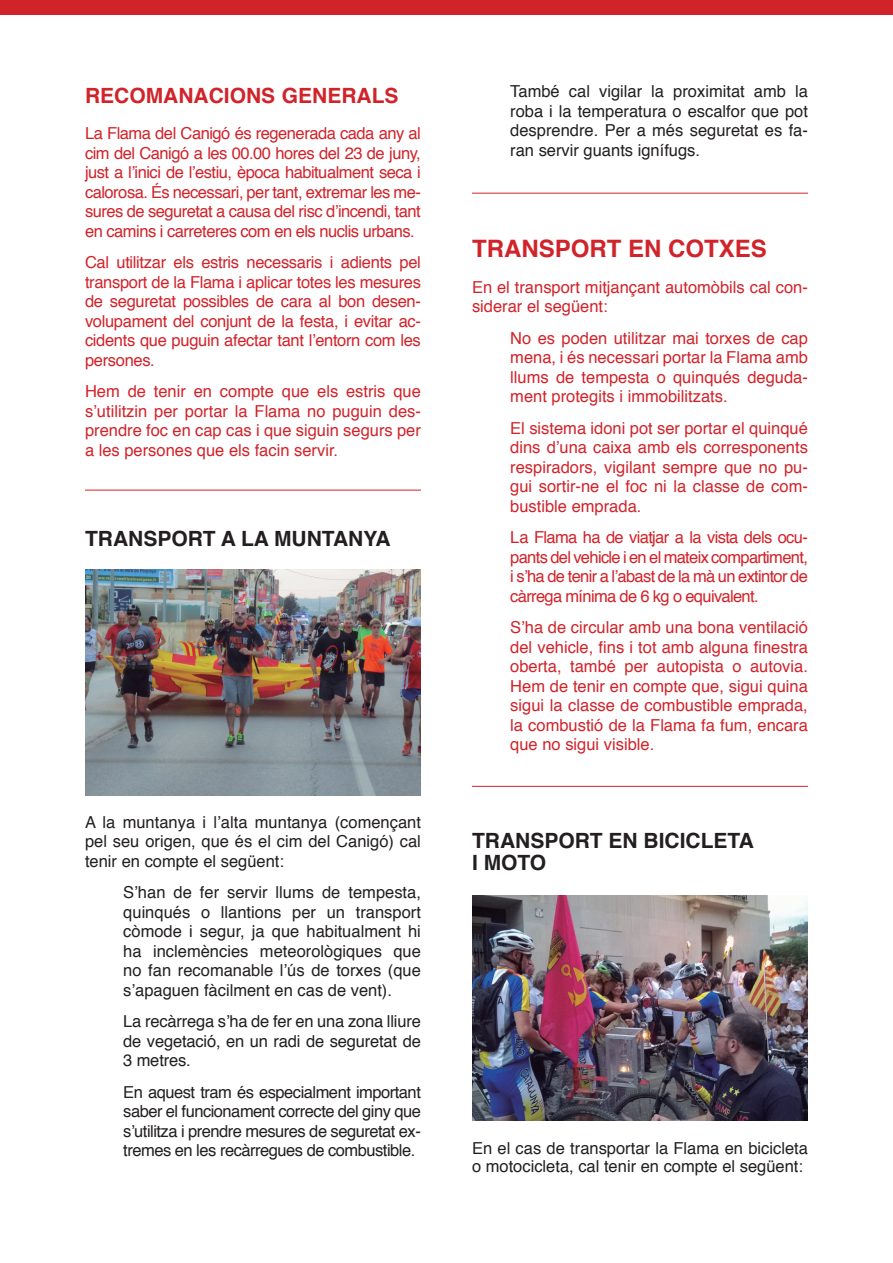
<style>
.page{position:relative;width:893px;height:1263px;background:#fff}
.page>*{position:absolute;margin:0;border:0;box-sizing:border-box;transform-origin:0 0}
.t1{font:700 24px "Helvetica";color:#d1232a}
.t2{font:700 21px "Helvetica";color:#231f20}
.t3{font:700 21px "Helvetica";color:#d1232a}
.List_Paragraph{font:16.5px/19.5px "Helvetica";color:#d1232a;text-align:justify}
.List_Paragraph-2{font:16.5px/19.5px "Helvetica";color:#231f20;text-align:justify}
</style>
<div class="page">
<div style="left:0;top:0;width:893px;height:14px;background:#d1232a"></div>
<hr style="left:85px;top:490px;width:336px;height:1px;background:#d1232a">
<hr style="left:472px;top:786px;width:336px;height:1px;background:#d1232a">
<hr style="left:472px;top:193px;width:336px;height:1px;background:#d1232a">
<img style="left:472px;top:895px;width:336px;height:226px">
<img style="left:85px;top:570px;width:336px;height:225px">
<p class="t3" style="left:85px;top:79px;width:315px">RECOMANACIONS GENERALS</p>
<p class="List_Paragraph" style="left:85px;top:124px;width:337px">La Flama del Canigó és regenerada cada any al cim del Canigó a les 00.00 hores del 23 de juny, just a l’inici de l’estiu, època habitualment seca i calorosa. És necessari, per tant, extremar les me&shy;sures de seguretat a causa del risc d’incendi, tant en camins i carreteres com en els nuclis urbans.</p>
<p class="List_Paragraph" style="left:85px;top:253px;width:337px">Cal utilitzar els estris necessaris i adients pel transport de la Flama i aplicar totes les mesures de seguretat possibles de cara al bon desen&shy;volupament del conjunt de la festa, i evitar ac&shy;cidents que puguin afectar tant l’entorn com les persones.</p>
<p class="List_Paragraph" style="left:85px;top:382px;width:337px">Hem de tenir en compte que els estris que s’utilitzin per portar la Flama no puguin des&shy;prendre foc en cap cas i que siguin segurs per a les persones que els facin servir.</p>
<p class="t2" style="left:85px;top:521px;width:307px">TRANSPORT A LA MUNTANYA</p>
<p class="List_Paragraph-2" style="left:85px;top:813px;width:337px">A la muntanya i l’alta muntanya (començant pel seu origen, que és el cim del Canigó) cal tenir en compte el següent:</p>
<p class="List_Paragraph-2" style="left:123px;top:883px;width:299px">S’han de fer servir llums de tempesta, quinqués o llantions per un transport còmode i segur, ja que habitualment hi ha inclemències meteorològiques que no fan recomanable l’ús de torxes (que s’apaguen fàcilment en cas de vent).</p>
<p class="List_Paragraph-2" style="left:123px;top:1012px;width:299px">La recàrrega s’ha de fer en una zona lliure de vegetació, en un radi de seguretat de 3 metres.</p>
<p class="List_Paragraph-2" style="left:123px;top:1083px;width:299px">En aquest tram és especialment important saber el funcionament correcte del giny que s’utilitza i prendre mesures de seguretat ex&shy;tremes en les recàrregues de combustible.</p>
<p class="List_Paragraph-2" style="left:510px;top:82px;width:299px">També cal vigilar la proximitat amb la roba i la temperatura o escalfor que pot desprendre. Per a més seguretat es fa&shy;ran servir guants ignífugs.</p>
<p class="t1" style="left:472px;top:229px;width:296px">TRANSPORT EN COTXES</p>
<p class="List_Paragraph" style="left:472px;top:278px;width:337px">En el transport mitjançant automòbils cal con&shy;siderar el següent:</p>
<p class="List_Paragraph" style="left:510px;top:329px;width:299px">No es poden utilitzar mai torxes de cap mena, i és necessari portar la Flama amb llums de tempesta o quinqués deguda&shy;ment protegits i immobilitzats.</p>
<p class="List_Paragraph" style="left:510px;top:419px;width:299px">El sistema idoni pot ser portar el quinqué dins d’una caixa amb els corresponents respiradors, vigilant sempre que no pu&shy;gui sortir-ne el foc ni la classe de com&shy;bustible emprada.</p>
<p class="List_Paragraph" style="left:510px;top:528px;width:299px">La Flama ha de viatjar a la vista dels ocu&shy;pants del vehicle i en el mateix compartiment, i s’ha de tenir a l’abast de la mà un extintor de càrrega mínima de 6 kg o equivalent.</p>
<p class="List_Paragraph" style="left:510px;top:618px;width:299px">S’ha de circular amb una bona ventilació del vehicle, fins i tot amb alguna finestra oberta, també per autopista o autovia.<br>Hem de tenir en compte que, sigui quina sigui la classe de combustible emprada, la combustió de la Flama fa fum, encara que no sigui visible.</p>
<p class="t2" style="left:472px;top:823px;width:283px">TRANSPORT EN BICICLETA</p>
<p class="t2" style="left:472px;top:846px;width:76px">I MOTO</p>
<p class="List_Paragraph-2" style="left:472px;top:1140px;width:337px;line-height:17.9px">En el cas de transportar la Flama en bicicleta o motocicleta, cal tenir en compte el següent:</p>
</div>
